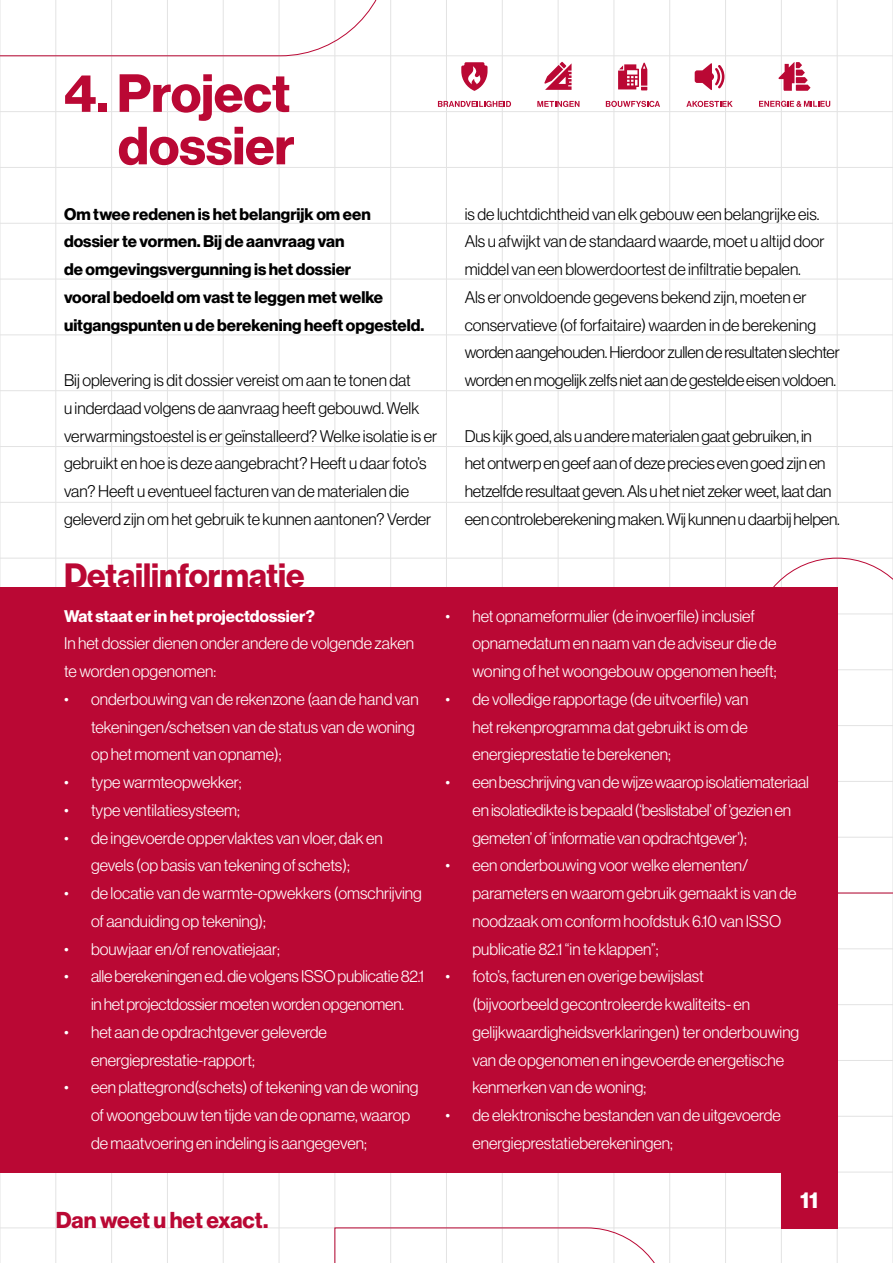
<style>
.page{position:relative;width:893px;height:1263px;background:#fff}
.page>*{position:absolute;margin:0;border:0;box-sizing:border-box;transform-origin:0 0}
.t1{font:52.5px/52.5px "N Haas Grotesk DS Pro 75 Bd";color:#ba0834;text-align:right}
.t2{font:33px "N Haas Grotesk DS Pro 75 Bd";color:#ba0834}
.t3{font:22.5px "N Haas Grotesk DS Pro 75 Bd";letter-spacing:-.005em;color:#ba0834}
.t4{font:22.5px "N Haas Grotesk DS Pro 75 Bd";color:#fff}
.t5{font:16.5px/27.8px "N Haas Grotesk DS Pro 45 Lt";color:#fff}
.t6{font:16.5px/27.8px "N Haas Grotesk DS Pro 45 Lt";letter-spacing:-.01em;color:#000}
.t7{font:16.5px/27.8px "N Haas Grotesk DS Pro 75 Bd";color:#000}
.t8{font:16.5px "N Haas Grotesk DS Pro 75 Bd";color:#fff}
</style>
<div class="page">
<hr style="left:56px;top:0;width:1px;height:1263px;background:#e3e3e3">
<hr style="left:111px;top:0;width:1px;height:1263px;background:#e3e3e3">
<hr style="left:167px;top:0;width:1px;height:1263px;background:#e3e3e3">
<hr style="left:0;top:0;width:1px;height:1263px;background:#e3e3e3">
<hr style="left:223px;top:0;width:1px;height:1263px;background:#e3e3e3">
<hr style="left:279px;top:0;width:1px;height:1263px;background:#e3e3e3">
<hr style="left:335px;top:0;width:1px;height:1263px;background:#e3e3e3">
<hr style="left:390px;top:0;width:1px;height:1263px;background:#e3e3e3">
<hr style="left:446px;top:0;width:1px;height:1263px;background:#e3e3e3">
<hr style="left:502px;top:0;width:1px;height:1263px;background:#e3e3e3">
<hr style="left:558px;top:0;width:1px;height:1263px;background:#e3e3e3">
<hr style="left:614px;top:0;width:1px;height:1263px;background:#e3e3e3">
<hr style="left:669px;top:0;width:1px;height:1263px;background:#e3e3e3">
<hr style="left:725px;top:0;width:1px;height:1263px;background:#e3e3e3">
<hr style="left:781px;top:0;width:1px;height:1263px;background:#e3e3e3">
<hr style="left:837px;top:0;width:1px;height:1263px;background:#e3e3e3">
<hr style="left:892px;top:0;width:1px;height:1263px;background:#e3e3e3">
<hr style="left:0;top:56px;width:893px;height:1px;background:#e3e3e3">
<hr style="left:0;top:111px;width:893px;height:1px;background:#e3e3e3">
<hr style="left:0;top:167px;width:893px;height:1px;background:#e3e3e3">
<hr style="left:0;top:223px;width:893px;height:1px;background:#e3e3e3">
<hr style="left:0;top:279px;width:893px;height:1px;background:#e3e3e3">
<hr style="left:0;top:335px;width:893px;height:1px;background:#e3e3e3">
<hr style="left:0;top:390px;width:893px;height:1px;background:#e3e3e3">
<hr style="left:0;top:446px;width:893px;height:1px;background:#e3e3e3">
<hr style="left:0;top:502px;width:893px;height:1px;background:#e3e3e3">
<hr style="left:0;top:558px;width:893px;height:1px;background:#e3e3e3">
<hr style="left:0;top:893px;width:893px;height:1px;background:#e3e3e3">
<hr style="left:0;top:948px;width:893px;height:1px;background:#e3e3e3">
<hr style="left:0;top:1004px;width:893px;height:1px;background:#e3e3e3">
<hr style="left:0;top:1060px;width:893px;height:1px;background:#e3e3e3">
<hr style="left:0;top:1116px;width:893px;height:1px;background:#e3e3e3">
<hr style="left:0;top:1172px;width:893px;height:1px;background:#e3e3e3">
<hr style="left:0;top:1228px;width:893px;height:1px;background:#e3e3e3">
<svg style="left:0;top:0;width:390px;height:56px"></svg>
<svg style="left:773px;top:558px;width:120px;height:335px"></svg>
<svg style="left:334px;top:1227px;width:335px;height:36px"></svg>
<svg style="left:695px;top:63px;width:29px;height:27px"></svg>
<svg style="left:686px;top:101px;width:47px;height:6px"></svg>
<svg style="left:618px;top:63px;width:29px;height:27px"></svg>
<svg style="left:606px;top:101px;width:54px;height:6px"></svg>
<svg style="left:759px;top:101px;width:71px;height:6px"></svg>
<svg style="left:778px;top:62px;width:32px;height:29px"></svg>
<svg style="left:537px;top:101px;width:42px;height:6px"></svg>
<svg style="left:544px;top:62px;width:28px;height:28px"></svg>
<svg style="left:461px;top:62px;width:27px;height:29px"></svg>
<svg style="left:438px;top:101px;width:73px;height:6px"></svg>
<div style="left:781px;top:1172px;width:56px;height:56px;background:#ba0834"></div>
<div style="left:0;top:587px;width:837px;height:585px;background:#ba0834"></div>
<h1 class="t1" style="left:64px;top:68px;width:232px">4. Project dossier</h1>
<p class="t7" style="left:64px;top:200px;width:362px">Om twee redenen is het belangrijk om een dossier te vormen. Bij de aanvraag van<br>de omgevingsvergunning is het dossier<br>vooral bedoeld om vast te leggen met welke uitgangspunten u de berekening heeft opgesteld.</p>
<p class="t6" style="left:64px;top:366px;width:375px">Bij oplevering is dit dossier vereist om aan te tonen dat<br>u inderdaad volgens de aanvraag heeft gebouwd. Welk verwarmingstoestel is er geïnstalleerd? Welke isolatie is er gebruikt en hoe is deze aangebracht? Heeft u daar foto’s van? Heeft u eventueel facturen van de materialen die geleverd zijn om het gebruik te kunnen aantonen? Verder</p>
<p class="t6" style="left:465px;top:200px;width:377px">is de luchtdichtheid van elk gebouw een belangrijke eis.<br>Als u afwijkt van de standaard waarde, moet u altijd door middel van een blowerdoortest de infiltratie bepalen.<br>Als er onvoldoende gegevens bekend zijn, moeten er conservatieve (of forfaitaire) waarden in de berekening worden aangehouden. Hierdoor zullen de resultaten slechter worden en mogelijk zelfs niet aan de gestelde eisen voldoen.</p>
<p class="t6" style="left:465px;top:422px;width:377px">Dus kijk goed, als u andere materialen gaat gebruiken, in<br>het ontwerp en geef aan of deze precies even goed zijn en hetzelfde resultaat geven. Als u het niet zeker weet, laat dan een controleberekening maken. Wij kunnen u daarbij helpen.</p>
<h2 class="t2" style="left:64px;top:556px;width:242px">Detailinformatie</h2>
<p class="t8" style="left:64px;top:606px;width:252px">Wat staat er in het projectdossier?</p>
<p class="t5" style="left:64px;top:630px;width:352px">In het dossier dienen onder andere de volgende zaken te worden opgenomen:</p>
<p class="t5" style="left:91px;top:685px;width:329px;text-indent:-27px">• onderbouwing van de rekenzone (aan de hand van tekeningen/schetsen van de status van de woning op het moment van opname);</p>
<p class="t5" style="left:64px;top:768px;width:179px">• type warmteopwekker;</p>
<p class="t5" style="left:64px;top:796px;width:177px">• type ventilatiesysteem;</p>
<p class="t5" style="left:64px;top:824px;width:320px;text-align:center">• de ingevoerde oppervlaktes van vloer, dak en gevels (op basis van tekening of schets);</p>
<p class="t5" style="left:91px;top:879px;width:332px;text-indent:-27px">• de locatie van de warmte-opwekkers (omschrijving of aanduiding op tekening);</p>
<p class="t5" style="left:64px;top:935px;width:217px">• bouwjaar en/of renovatiejaar;</p>
<p class="t5" style="left:64px;top:963px;width:362px;text-align:center">• alle berekeningen e.d. die volgens ISSO publicatie 82.1 in het projectdossier moeten worden opgenomen.</p>
<p class="t5" style="left:91px;top:1018px;width:237px;text-indent:-27px">• het aan de opdrachtgever geleverde energieprestatie-rapport;</p>
<p class="t5" style="left:91px;top:1074px;width:329px;text-indent:-27px">• een plattegrond(schets) of tekening van de woning of woongebouw ten tijde van de opname, waarop de maatvoering en indeling is aangegeven;</p>
<p class="t5" style="left:472px;top:602px;width:306px;text-indent:-27px">• het opnameformulier (de invoerfile) inclusief opnamedatum en naam van de adviseur die de woning of het woongebouw opgenomen heeft;</p>
<p class="t5" style="left:472px;top:685px;width:277px;text-align:justify;text-indent:-27px">• de volledige rapportage (de uitvoerfile) van het rekenprogramma dat gebruikt is om de energieprestatie te berekenen;</p>
<p class="t5" style="left:472px;top:768px;width:338px;text-indent:-27px">• een beschrijving van de wijze waarop isolatiemateriaal en isolatiedikte is bepaald (‘beslistabel’ of ‘gezien en gemeten’ of ‘informatie van opdrachtgever’);</p>
<p class="t5" style="left:472px;top:852px;width:326px;text-indent:-27px">• een onderbouwing voor welke elementen/ parameters en waarom gebruik gemaakt is van de noodzaak om conform hoofdstuk 6.10 van ISSO publicatie 82.1 “in te klappen”;</p>
<p class="t5" style="left:472px;top:963px;width:328px;text-indent:-27px">• foto’s, facturen en overige bewijslast<br>(bijvoorbeeld gecontroleerde kwaliteits- en gelijkwaardigheidsverklaringen) ter onderbouwing van de opgenomen en ingevoerde energetische kenmerken van de woning;</p>
<p class="t5" style="left:472px;top:1101px;width:310px;text-indent:-27px">• de elektronische bestanden van de uitgevoerde energieprestatieberekeningen;</p>
<h3 class="t3" style="left:56px;top:1207px;width:214px">Dan weet u het exact.</h3>
<h3 class="t4" style="left:800px;top:1187px;width:20px">11</h3>
</div>
